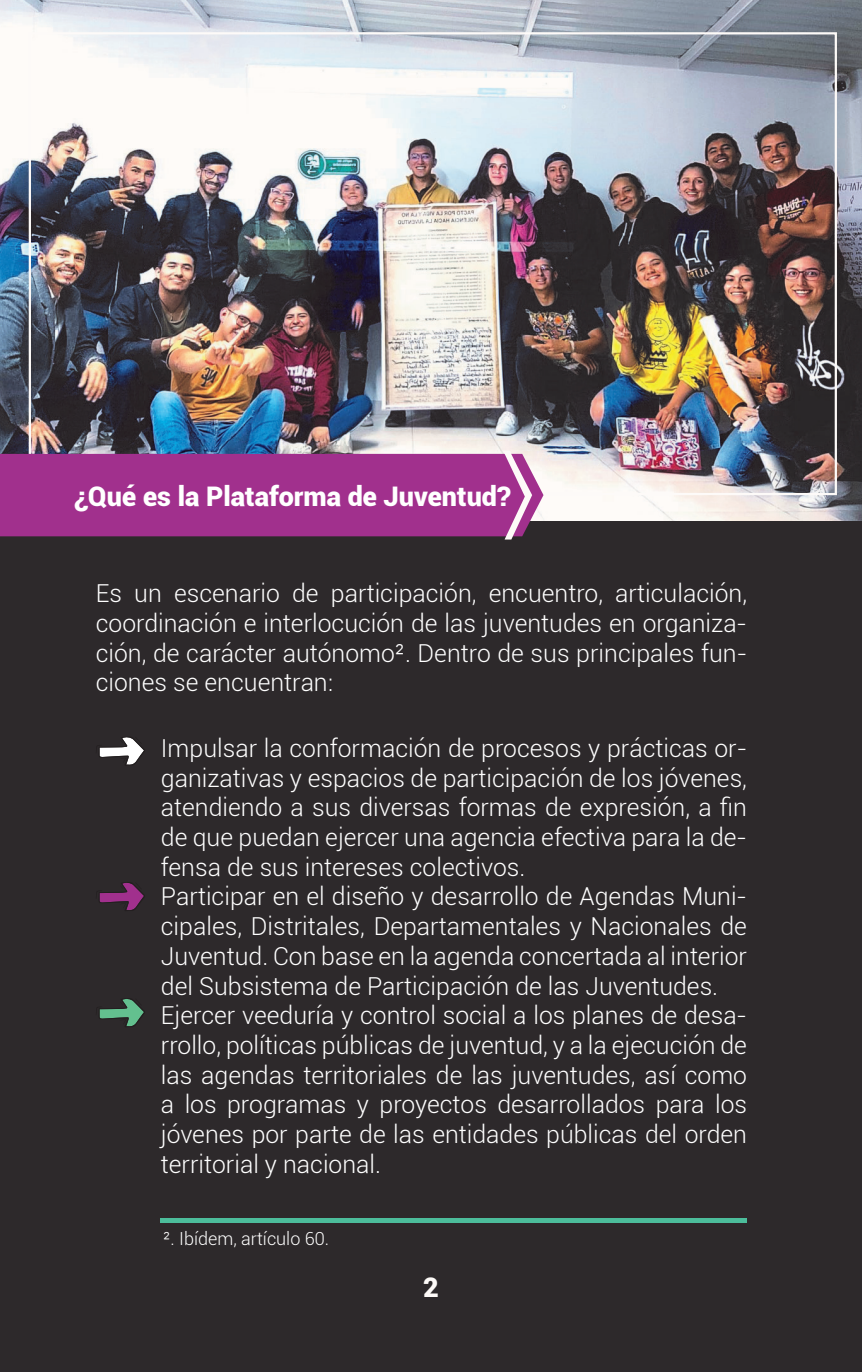
<style>
.page{position:relative;width:862px;height:1372px;background:#fff}
.page>*{position:absolute;margin:0;border:0;box-sizing:border-box;transform-origin:0 0}
.t1{font:900 27px "Roboto";color:#fff}
.t2{font:900 27px "Roboto";color:#fdfaf8}
.t3{font:300 24.75px/29.7px "Roboto";color:#fff;text-align:justify}
.t4{font:300 18px "Roboto";color:#fff}
</style>
<div class="page">
<div style="left:0;top:0;width:861px;height:1371px;background:#2d292b"></div>
<img style="left:0;top:0;width:861px;height:520px">
<svg style="left:99px;top:737px;width:46px;height:28px"></svg>
<svg style="left:99px;top:882px;width:46px;height:29px"></svg>
<svg style="left:99px;top:998px;width:46px;height:29px"></svg>
<hr style="left:161px;top:1218px;width:585px;height:4px;background:#4cbd9b">
<svg style="left:0;top:450px;width:543px;height:89px;background:#9e398d"></svg>
<p class="t1" style="left:74px;top:477px;width:438px">¿Qué es la Plataforma de Juventud?</p>
<p class="t3" style="left:96px;top:578px;width:652px">Es un escenario de participación, encuentro, articulación, coordinación e interlocución de las juventudes en organiza&shy;ción, de carácter autónomo². Dentro de sus principales fun&shy;ciones se encuentran:</p>
<p class="t3" style="left:161px;top:732px;width:587px;text-align:left">Impulsar la conformación de procesos y prácticas or&shy;ganizativas y espacios de participación de los jóvenes, atendiendo a sus diversas formas de expresión, a fin de que puedan ejercer una agencia efectiva para la de&shy;fensa de sus intereses colectivos.<br>Participar en el diseño y desarrollo de Agendas Muni&shy;cipales, Distritales, Departamentales y Nacionales de Juventud. Con base en la agenda concertada al interior del Subsistema de Participación de las Juventudes.<br>Ejercer veeduría y control social a los planes de desa&shy;rrollo, políticas públicas de juventud, y a la ejecución de las agendas territoriales de las juventudes, así como a los programas y proyectos desarrollados para los jóvenes por parte de las entidades públicas del orden territorial y nacional.</p>
<p class="t4" style="left:163px;top:1226px;width:167px">². Ibídem, artículo 60.</p>
<p class="t2" style="left:423px;top:1267px;width:17px">2</p>
</div>
